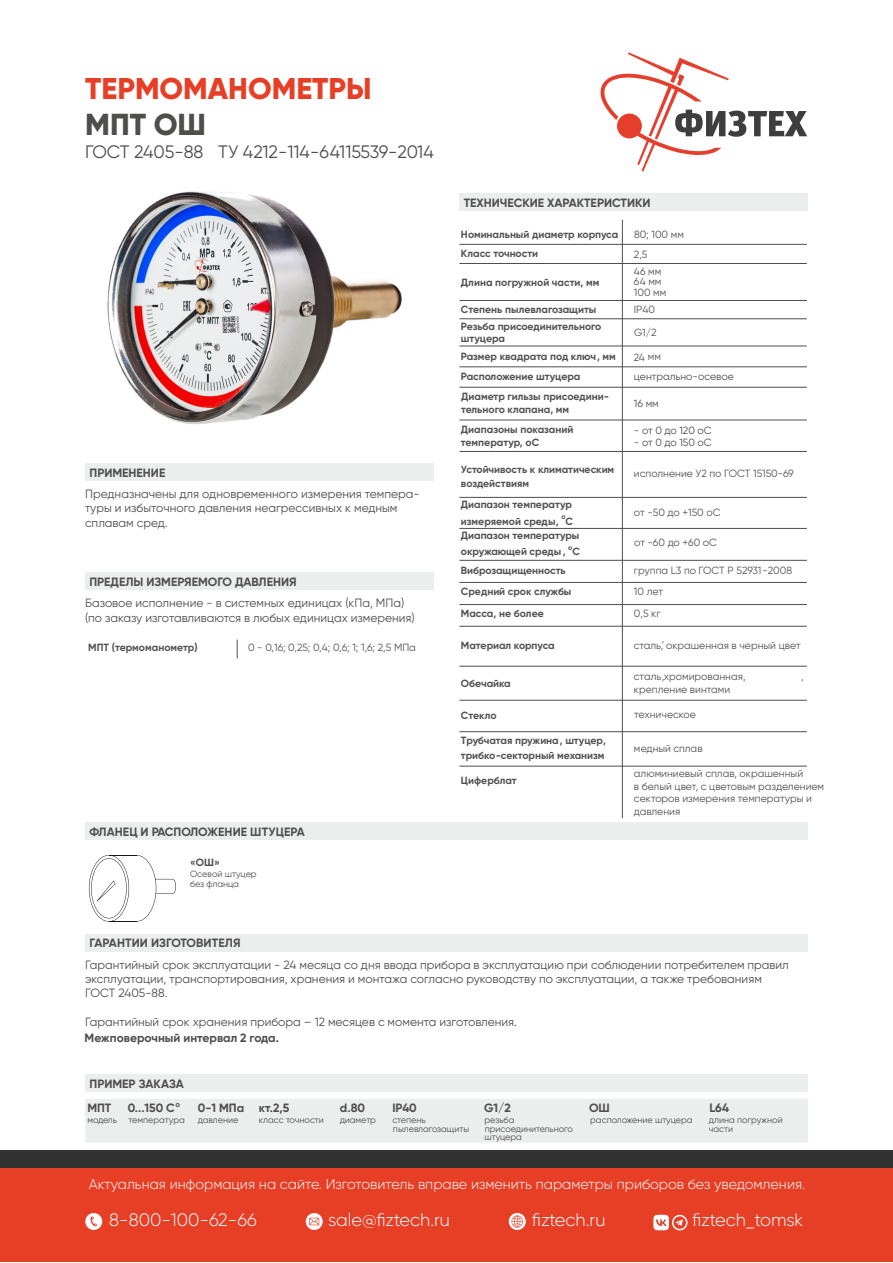
<style>
.page{position:relative;width:893px;height:1263px;background:#fff}
.page>*{position:absolute;margin:0;border:0;box-sizing:border-box;transform-origin:0 0}
.t1{font:800 30.3px "Gilroy";color:#4e4e4d}
.t2{font:800 30px "Gilroy";color:#e73f26}
.t3{font:300 18px "Gilroy";color:#fff}
.t4{font:18px "Gilroy";color:#4e4e4d}
.t5{font:300 14.25px "Gilroy";color:#fff}
.t6{font:700 12.15px "Gilroy";color:#4e4e4d}
.t7{font:12px/14.4px "Gilroy";color:#4e4e4d}
.t8{font:700 12px/24.3px "Gilroy";color:#4e4e4d}
.t9{font:700 10.5px/14.4px "Gilroy";color:#535353}
.t10{font:10.5px/12.6px "Gilroy";color:#535353}
.t11{font:10.5px "Gilroy";color:#4e4e4d}
.t12{font:700 10.5px "Gilroy";color:#4e4e4d}
.t13{font:9px/10.8px "Gilroy";color:#4e4e4d}
.t14{font:700 7.8px "Gilroy";color:#4e4e4d}
.t15{font:700 7.05px "Gilroy";color:#535353}
</style>
<div class="page">
<img style="left:107px;top:191px;width:295px;height:233px">
<svg style="left:600px;top:52px;width:207px;height:119px"></svg>
<div style="left:0;top:1165px;width:893px;height:97px;background:#e73f26"></div>
<div style="left:0;top:1150px;width:893px;height:17px;background:#323232"></div>
<div style="left:85px;top:463px;width:349px;height:18px;background:#eceded"></div>
<div style="left:85px;top:573px;width:349px;height:17px;background:#eceded"></div>
<div style="left:459px;top:193px;width:349px;height:18px;background:#eceded"></div>
<div style="left:85px;top:822px;width:723px;height:18px;background:#eceded"></div>
<div style="left:85px;top:1074px;width:723px;height:18px;background:#eceded"></div>
<div style="left:85px;top:1099px;width:723px;height:43px;background:#eceded"></div>
<div style="left:85px;top:934px;width:723px;height:17px;background:#eceded"></div>
<hr style="left:622px;top:220px;width:1px;height:598px;background:#4e4e4d">
<hr style="left:459px;top:244px;width:348px;height:1px;background:#4e4e4d">
<hr style="left:459px;top:300px;width:348px;height:1px;background:#4e4e4d">
<hr style="left:459px;top:318px;width:348px;height:1px;background:#4e4e4d">
<hr style="left:459px;top:346px;width:348px;height:1px;background:#4e4e4d">
<hr style="left:459px;top:366px;width:348px;height:1px;background:#4e4e4d">
<hr style="left:459px;top:387px;width:348px;height:1px;background:#4e4e4d">
<hr style="left:459px;top:497px;width:348px;height:1px;background:#4e4e4d">
<hr style="left:459px;top:528px;width:348px;height:1px;background:#4e4e4d">
<hr style="left:459px;top:560px;width:348px;height:1px;background:#4e4e4d">
<hr style="left:459px;top:582px;width:348px;height:1px;background:#4e4e4d">
<hr style="left:459px;top:604px;width:348px;height:1px;background:#4e4e4d">
<hr style="left:459px;top:626px;width:348px;height:1px;background:#4e4e4d">
<hr style="left:459px;top:666px;width:348px;height:1px;background:#4e4e4d">
<hr style="left:459px;top:700px;width:348px;height:1px;background:#4e4e4d">
<hr style="left:459px;top:731px;width:348px;height:1px;background:#4e4e4d">
<hr style="left:459px;top:766px;width:348px;height:1px;background:#4e4e4d">
<svg style="left:237px;top:639px;width:1px;height:19px"></svg>
<svg style="left:306px;top:1213px;width:17px;height:17px"></svg>
<svg style="left:85px;top:1213px;width:17px;height:17px"></svg>
<svg style="left:509px;top:1213px;width:17px;height:17px"></svg>
<svg style="left:653px;top:1215px;width:16px;height:15px"></svg>
<div style="left:672px;top:1215px;width:15px;height:15px;border:2px solid #fff;border-radius:50%"></div>
<svg style="left:675px;top:1219px;width:8px;height:7px"></svg>
<hr style="left:459px;top:420px;width:348px;height:1px;background:#4e4e4d">
<hr style="left:459px;top:451px;width:348px;height:1px;background:#4e4e4d">
<svg style="left:89px;top:855px;width:87px;height:67px"></svg>
<hr style="left:459px;top:263px;width:348px;height:1px;background:#4e4e4d">
<h2 class="t2" style="left:85px;top:75px;width:288px">ТЕРМОМАНОМЕТРЫ</h2>
<h1 class="t1" style="left:85px;top:111px;width:122px">МПТ ОШ</h1>
<h3 class="t4" style="left:85px;top:144px;width:350px">ГОСТ 2405-88 ТУ 4212-114-64115539-2014</h3>
<p class="t8" style="left:89px;top:461px;width:77px">ПРИМЕНЕНИЕ</p>
<p class="t7" style="left:85px;top:487px;width:336px">Предназначены для одновременного измерения темпера&shy;туры и избыточного давления неагрессивных к медным сплавам сред.</p>
<p class="t8" style="left:89px;top:571px;width:209px">ПРЕДЕЛЫ ИЗМЕРЯЕМОГО ДАВЛЕНИЯ</p>
<p class="t7" style="left:85px;top:597px;width:331px">Базовое исполнение - в системных единицах (кПа, МПа) (по заказу изготавливаются в любых единицах измерения)</p>
<p class="t9" style="left:88px;top:641px;width:111px">МПТ (термоманометр)</p>
<p class="t10" style="left:248px;top:642px;width:169px">0 - 0,16; 0,25; 0,4; 0,6; 1; 1,6; 2,5 МПа</p>
<p class="t8" style="left:90px;top:820px;width:217px">ФЛАНЕЦ И РАСПОЛОЖЕНИЕ ШТУЦЕРА</p>
<p class="t12" style="left:190px;top:858px;width:31px">«ОШ»</p>
<p class="t13" style="left:190px;top:869px;width:68px">Осевой штуцер без фланца</p>
<p class="t8" style="left:464px;top:191px;width:188px">ТЕХНИЧЕСКИЕ ХАРАКТЕРИСТИКИ</p>
<p class="t9" style="left:461px;top:225px;width:159px;line-height:19.6px">Номинальный диаметр корпуса<br>Класс точности</p>
<p class="t10" style="left:634px;top:228px;width:51px">80; 100 мм</p>
<p class="t10" style="left:634px;top:249px;width:15px">2,5</p>
<p class="t9" style="left:461px;top:276px;width:140px">Длина погружной части, мм</p>
<p class="t10" style="left:634px;top:268px;width:34px;line-height:10.1px">46 мм<br>64 мм<br>100 мм</p>
<p class="t9" style="left:461px;top:303px;width:137px">Степень пылевлагозащиты</p>
<p class="t10" style="left:634px;top:304px;width:23px">IР40</p>
<p class="t9" style="left:461px;top:322px;width:142px;line-height:11.4px">Резьба присоединительного штуцера</p>
<p class="t9" style="left:461px;top:350px;width:157px">Размер квадрата под ключ, мм</p>
<p class="t10" style="left:634px;top:351px;width:29px">24 мм</p>
<p class="t9" style="left:461px;top:370px;width:121px">Расположение штуцера</p>
<p class="t11" style="left:634px;top:372px;width:101px">центрально-осевое</p>
<p class="t10" style="left:634px;top:327px;width:24px">G1/2</p>
<p class="t9" style="left:461px;top:390px;width:149px;line-height:12.9px">Диаметр гильзы присоедини&shy;тельного клапана, мм</p>
<p class="t11" style="left:634px;top:399px;width:26px">16 мм</p>
<p class="t9" style="left:461px;top:424px;width:114px;line-height:12.9px">Диапазоны показаний температур, оС</p>
<p class="t11" style="left:634px;top:426px;width:79px">- от 0 до 120 оС</p>
<p class="t11" style="left:634px;top:438px;width:79px">- от 0 до 150 оС</p>
<p class="t9" style="left:461px;top:462px;width:155px">Устойчивость к климатическим воздействиям</p>
<p class="t10" style="left:634px;top:468px;width:161px">исполнение У2 по ГОСТ 15150-69</p>
<p class="t9" style="left:461px;top:497px;width:112px;line-height:16.2px">Диапазон температур измеряемой среды,</p>
<p class="t10" style="left:634px;top:507px;width:88px">от -50 до +150 оС</p>
<p class="t15" style="left:561px;top:514px;width:6px">о</p>
<p class="t9" style="left:566px;top:514px;width:9px">С</p>
<p class="t9" style="left:461px;top:528px;width:120px;line-height:16.2px">Диапазон температуры окружающей среды,</p>
<p class="t15" style="left:568px;top:545px;width:6px">о</p>
<p class="t9" style="left:572px;top:545px;width:9px">С</p>
<p class="t10" style="left:634px;top:537px;width:84px">от -60 до +60 оС</p>
<p class="t9" style="left:461px;top:563px;width:106px">Виброзащищенность</p>
<p class="t10" style="left:634px;top:564px;width:160px">группа L3 по ГОСТ Р 52931-2008</p>
<p class="t9" style="left:461px;top:585px;width:112px">Средний срок службы</p>
<p class="t10" style="left:634px;top:586px;width:31px">10 лет</p>
<p class="t9" style="left:461px;top:607px;width:84px">Масса, не более</p>
<p class="t10" style="left:634px;top:608px;width:28px">0,5 кг</p>
<p class="t9" style="left:461px;top:639px;width:95px">Материал корпуса</p>
<p class="t10" style="left:634px;top:639px;width:168px">сталь, окрашенная в черный цвет</p>
<p class="t10" style="left:662px;top:633px;width:4px">,</p>
<p class="t9" style="left:461px;top:677px;width:51px">Обечайка</p>
<p class="t10" style="left:634px;top:671px;width:113px">сталь хромированная, крепление винтами</p>
<p class="t10" style="left:662px;top:671px;width:4px">,</p>
<p class="t10" style="left:801px;top:671px;width:4px">,</p>
<p class="t9" style="left:461px;top:709px;width:37px">Стекло</p>
<p class="t10" style="left:634px;top:709px;width:63px">техническое</p>
<p class="t9" style="left:461px;top:734px;width:147px">Трубчатая пружина, штуцер, трибко-секторный механизм</p>
<p class="t10" style="left:634px;top:742px;width:70px">медный сплав</p>
<p class="t9" style="left:461px;top:774px;width:57px">Циферблат</p>
<p class="t10" style="left:634px;top:768px;width:192px">алюминиевый сплав, окрашенный<br>в белый цвет, с цветовым разделением секторов измерения температуры и давления</p>
<p class="t8" style="left:90px;top:932px;width:153px">ГАРАНТИИ ИЗГОТОВИТЕЛЯ</p>
<p class="t7" style="left:85px;top:958px;width:705px">Гарантийный срок эксплуатации - 24 месяца со дня ввода прибора в эксплуатацию при соблюдении потребителем правил эксплуатации, транспортирования, хранения и монтажа согласно руководству по эксплуатации, а также требованиям<br>ГОСТ 2405-88.</p>
<p class="t7" style="left:85px;top:1016px;width:433px">Гарантийный срок хранения прибора – 12 месяцев с момента изготовления.</p>
<p class="t8" style="left:85px;top:1026px;width:196px">Межповерочный интервал 2 года.</p>
<p class="t8" style="left:87px;top:1072px;width:98px">ПРИМЕР ЗАКАЗА<br>МПТ</p>
<p class="t13" style="left:87px;top:1115px;width:31px">модель</p>
<p class="t8" style="left:259px;top:1097px;width:32px">кт.2,5</p>
<p class="t8" style="left:484px;top:1097px;width:28px">G1/2</p>
<p class="t14" style="left:176px;top:1101px;width:6px">о</p>
<p class="t8" style="left:128px;top:1097px;width:49px">0...150 С</p>
<p class="t8" style="left:340px;top:1097px;width:27px">d.80</p>
<p class="t13" style="left:129px;top:1115px;width:58px">температура</p>
<p class="t13" style="left:340px;top:1115px;width:38px">диаметр</p>
<p class="t8" style="left:198px;top:1097px;width:48px">0-1 МПа</p>
<p class="t13" style="left:198px;top:1115px;width:42px">давление</p>
<p class="t13" style="left:259px;top:1115px;width:67px">класс точности</p>
<p class="t8" style="left:392px;top:1097px;width:26px">IР40</p>
<p class="t13" style="left:392px;top:1115px;width:35px">степень</p>
<p class="t13" style="left:485px;top:1115px;width:31px">резьба</p>
<p class="t13" style="left:393px;top:1124px;width:78px">пылевлагозащиты</p>
<p class="t13" style="left:484px;top:1125px;width:90px;line-height:8.7px">присоединительного штуцера</p>
<p class="t8" style="left:589px;top:1097px;width:22px">OШ</p>
<p class="t6" style="left:709px;top:1103px;width:21px">L64</p>
<p class="t13" style="left:590px;top:1115px;width:104px">расположение штуцера</p>
<p class="t13" style="left:709px;top:1116px;width:76px;line-height:9.3px">длина погружной части</p>
<h3 class="t5" style="left:89px;top:1178px;width:718px">Актуальная информация на сайте. Изготовитель вправе изменить параметры приборов без уведомления.</h3>
<h3 class="t3" style="left:109px;top:1211px;width:149px">8-800-100-62-66</h3>
<h3 class="t3" style="left:328px;top:1211px;width:124px">sale@fiztech.ru</h3>
<h3 class="t3" style="left:532px;top:1211px;width:75px">fiztech.ru</h3>
<h3 class="t3" style="left:692px;top:1211px;width:113px">fiztech_tomsk</h3>
</div>
